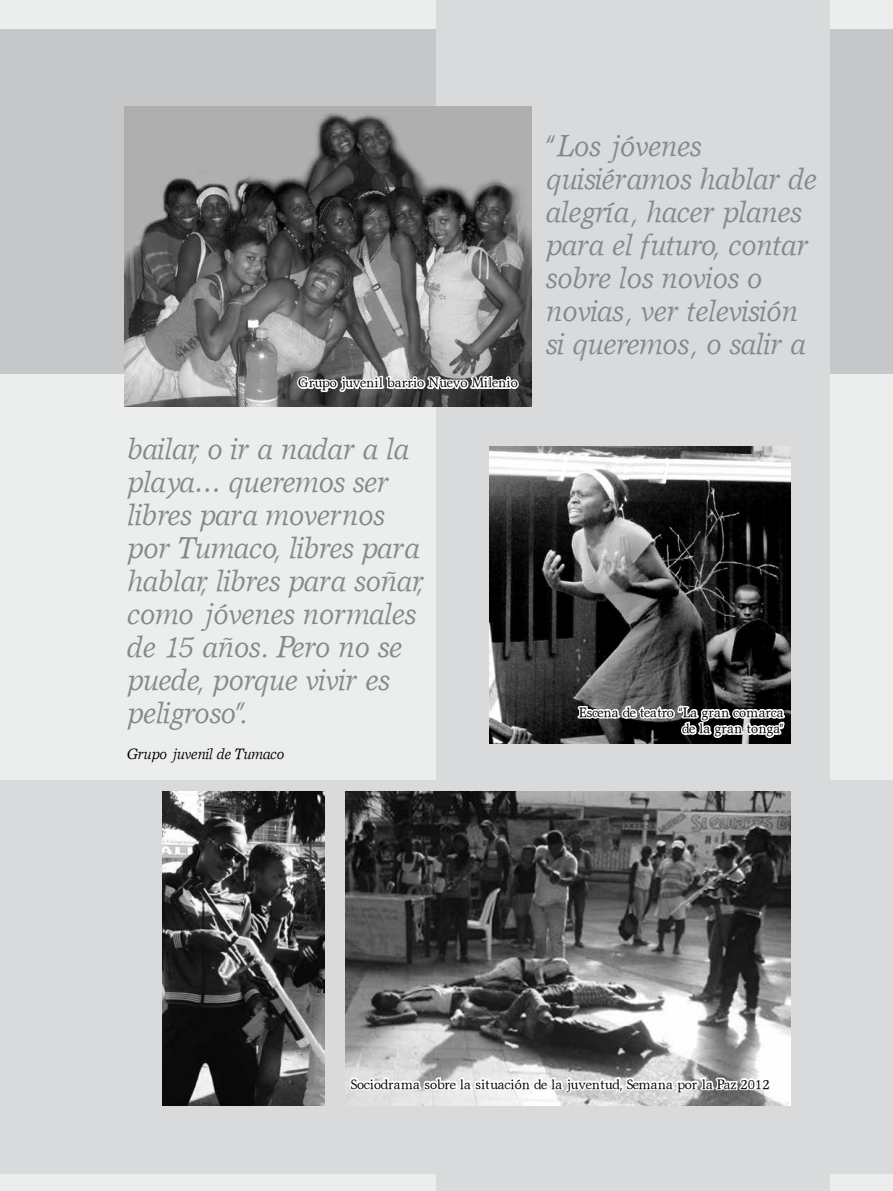
<style>
.page{position:relative;width:893px;height:1191px;background:#eceded}
.page>*{position:absolute;margin:0;border:0;box-sizing:border-box;transform-origin:0 0}
.t1{font:30px/33px "Axiomatic SSK Italic";color:#87888a}
.t2{font:15px "Axiomatic SSK Italic";color:#000}
.t3{font:13.5px/16.2px "Axiomatic SSK";color:#000;text-align:right}
</style>
<div class="page">
<div style="left:0;top:29px;width:893px;height:345px;background:#c6c7c8"></div>
<div style="left:436px;top:0;width:394px;height:1191px;background:#d9dadb"></div>
<div style="left:0;top:780px;width:893px;height:393px;background:#d9dadb"></div>
<img style="left:124px;top:106px;width:407px;height:300px">
<img style="left:489px;top:446px;width:301px;height:297px">
<img style="left:163px;top:791px;width:161px;height:315px">
<img style="left:345px;top:791px;width:445px;height:315px">
<svg style="left:295px;top:295px;width:226px;height:100px"></svg>
<svg style="left:575px;top:701px;width:212px;height:39px;background:#6b6b6b"></svg>
<svg style="left:347px;top:1073px;width:426px;height:22px"></svg>
<p class="t3" style="left:298px;top:374px;width:221px">Grupo juvenil barrio Nuevo Milenio</p>
<p class="t1" style="left:128px;top:432px;width:298px">bailar, o ir a nadar a la playa… queremos ser libres para movernos por Tumaco, libres para hablar, libres para soñar, como jóvenes normales de 15 años. Pero no se puede, porque vivir es peligroso”.</p>
<p class="t2" style="left:128px;top:745px;width:158px">Grupo juvenil de Tumaco</p>
<p class="t1" style="left:546px;top:129px;width:272px">“Los jóvenes quisiéramos hablar de alegría, hacer planes para el futuro, contar sobre los novios o novias, ver televisión si queremos, o salir a</p>
<p class="t3" style="left:579px;top:704px;width:206px">Escena de teatro “La gran comarca de la gran tonga”</p>
<p class="t3" style="left:351px;top:1075px;width:420px">Sociodrama sobre la situación de la juventud, Semana por la Paz 2012</p>
</div>
